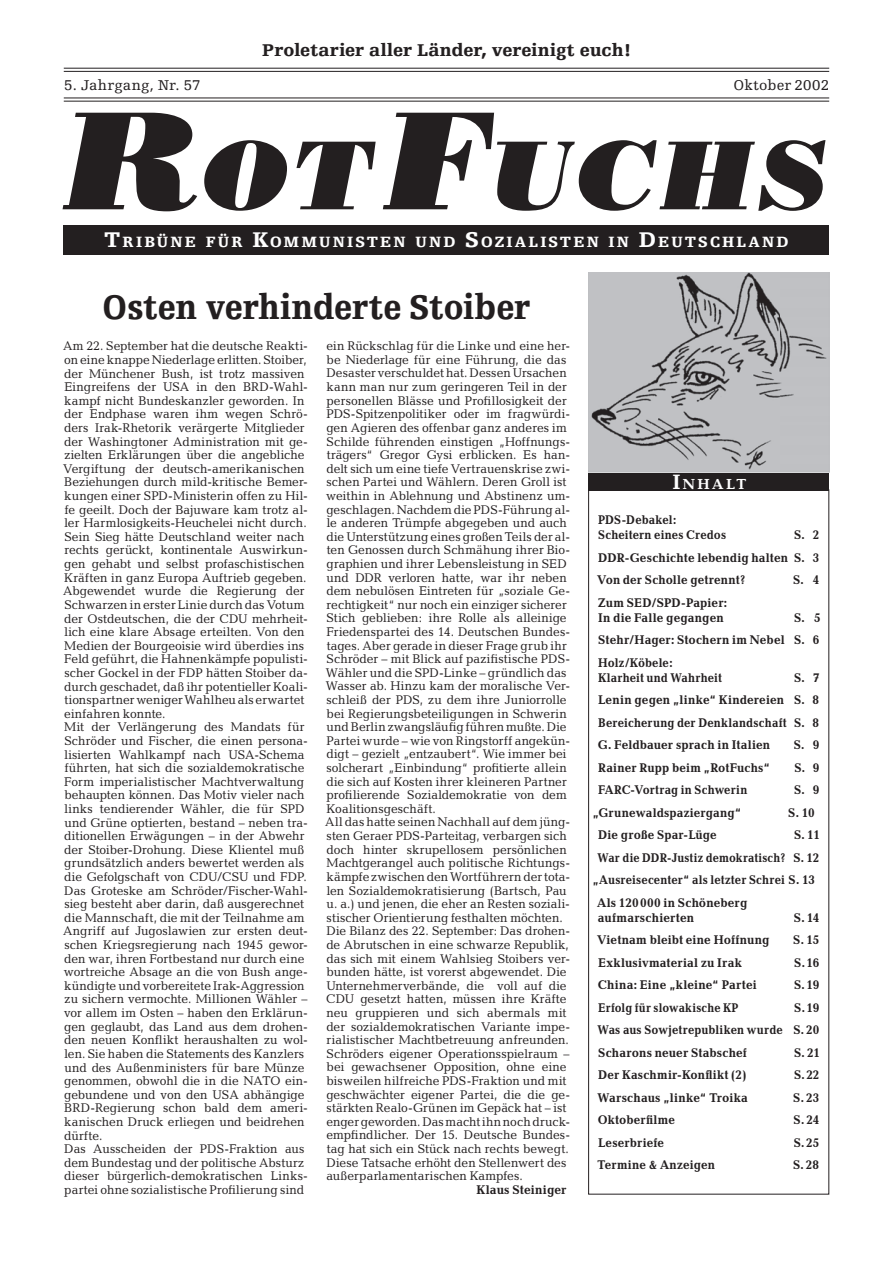
<style>
.page{position:relative;width:893px;height:1263px;background:#fff}
.page>*{position:absolute;margin:0;border:0;box-sizing:border-box;transform-origin:0 0}
.t1{font:italic 96.6px "Bodoni Poster Ultra";letter-spacing:.025em;color:#231f20;scale:1.1 1}
.t2{font:900 36px "Egyptienne F";color:#231f20;scale:.9 1}
.t3{font:900 18px "Egyptienne F";letter-spacing:.005em;color:#231f20}
.t4{font:900 15.75px "Egyptienne F";letter-spacing:.135em;color:#fff}
.t5{font:15px "Egyptienne F";letter-spacing:.01em;color:#231f20}
.t6{font:700 14.7px "Candida";letter-spacing:.165em;color:#fff}
.t7{font:12.75px/13.6px "Candida";letter-spacing:.005em;color:#231f20;scale:.95 1}
.t8{font:700 12.75px/22.5px "Candida";letter-spacing:.01em;color:#231f20;text-align:justify;scale:.93 1}
.t9{font:700 12.75px/15px "Candida";letter-spacing:.01em;color:#231f20;scale:.94 1}
.t10{font:700 12.75px/15px "Candida";letter-spacing:.01em;color:#231f20;scale:.9 1}
.t11{font:700 12.75px "Candida";letter-spacing:.01em;color:#231f20;scale:.88 1}
.t12{font:700 12.75px "Candida";letter-spacing:.01em;color:#231f20;scale:.95 1}
.s1{font-size:138px}
.s2{font-size:22.5px}
.s3{font-size:21px}
</style>
<div class="page">
<div style="left:64px;top:225px;width:765px;height:30px;background:#231f20"></div>
<hr style="left:64px;top:68px;width:765px;height:1px;background:#231f20">
<hr style="left:64px;top:71px;width:765px;height:1px;background:#231f20">
<hr style="left:64px;top:98px;width:765px;height:1px;background:#231f20">
<hr style="left:64px;top:101px;width:765px;height:1px;background:#231f20">
<div style="left:588px;top:489px;width:241px;height:705px;border:1px solid #231f20"></div>
<img style="left:588px;top:272px;width:241px;height:201px">
<div style="left:588px;top:473px;width:241px;height:17px;background:#231f20"></div>
<h3 class="t3" style="left:262px;top:40px;width:371px">Proletarier aller Länder, vereinigt euch!</h3>
<p class="t5" style="left:64px;top:77px;width:138px">5. Jahrgang, Nr. 57</p>
<p class="t5" style="left:734px;top:77px;width:97px">Oktober 2002</p>
<h1 class="t1" style="left:64px;top:117px;width:697px"><span class="s1">R</span>OT<span class="s1">F</span>UCHS</h1>
<p class="t4" style="left:104px;top:233px;width:686px"><span class="s2">T</span>RIBÜNE FÜR <span class="s2">K</span>OMMUNISTEN UND <span class="s2">S</span>OZIALISTEN IN <span class="s2">D</span>EUTSCHLAND</p>
<h2 class="t2" style="left:102px;top:287px;width:477px">Osten verhinderte Stoiber</h2>
<p class="t7" style="left:63px;top:339px;width:259px">Am 22. September hat die deutsche Reakti&shy;on eine knappe Niederlage erlitten. Stoiber, der Münchener Bush, ist trotz massiven Eingreifens der USA in den BRD-Wahl&shy;kampf nicht Bundeskanzler geworden. In der Endphase waren ihm wegen Schrö&shy;ders Irak-Rhetorik verärgerte Mitglieder der Washingtoner Administration mit ge&shy;zielten Erklärungen über die angebliche Vergiftung der deutsch-amerikanischen Beziehungen durch mild-kritische Bemer&shy;kungen einer SPD-Ministerin offen zu Hil&shy;fe geeilt. Doch der Bajuware kam trotz al&shy;ler Harmlosigkeits-Heuchelei nicht durch.<br>Sein Sieg hätte Deutschland weiter nach rechts gerückt, kontinentale Auswirkun&shy;gen gehabt und selbst profaschistischen Kräften in ganz Europa Auftrieb gegeben.<br>Abgewendet wurde die Regierung der Schwarzen in erster Linie durch das Votum der Ostdeutschen, die der CDU mehrheit&shy;lich eine klare Absage erteilten. Von den Medien der Bourgeoisie wird überdies ins Feld geführt, die Hahnenkämpfe populisti&shy;scher Gockel in der FDP hätten Stoiber da&shy;durch geschadet, daß ihr potentieller Koali&shy;tionspartner weniger Wahlheu als erwartet einfahren konnte.<br>Mit der Verlängerung des Mandats für Schröder und Fischer, die einen persona&shy;lisierten Wahlkampf nach USA-Schema führten, hat sich die sozialdemokratische Form imperialistischer Machtverwaltung behaupten können. Das Motiv vieler nach links tendierender Wähler, die für SPD und Grüne optierten, bestand – neben tra&shy;ditionellen Erwägungen – in der Abwehr der Stoiber-Drohung. Diese Klientel muß grundsätzlich anders bewertet werden als die Gefolgschaft von CDU/CSU und FDP.<br>Das Groteske am Schröder/Fischer-Wahl&shy;sieg besteht aber darin, daß ausgerechnet die Mannschaft, die mit der Teilnahme am Angriff auf Jugoslawien zur ersten deut&shy;schen Kriegsregierung nach 1945 gewor&shy;den war, ihren Fortbestand nur durch eine wortreiche Absage an die von Bush ange&shy;kündigte und vorbereitete Irak-Aggression zu sichern vermochte. Millionen Wähler – vor allem im Osten – haben den Erklärun&shy;gen geglaubt, das Land aus dem drohen&shy;den neuen Konflikt heraushalten zu wol&shy;len. Sie haben die Statements des Kanzlers und des Außenministers für bare Münze genommen, obwohl die in die NATO ein&shy;gebundene und von den USA abhängige BRD-Regierung schon bald dem ameri&shy;kanischen Druck erliegen und beidrehen dürfte.<br>Das Ausscheiden der PDS-Fraktion aus dem Bundestag und der politische Absturz dieser bürgerlich-demokratischen Links&shy;partei ohne sozialistische Profilierung sind</p>
<p class="t7" style="left:325px;top:339px;width:259px">ein Rückschlag für die Linke und eine her&shy;be Niederlage für eine Führung, die das Desaster verschuldet hat. Dessen Ursachen kann man nur zum geringeren Teil in der personellen Blässe und Profillosigkeit der PDS-Spitzenpolitiker oder im fragwürdi&shy;gen Agieren des offenbar ganz anderes im Schilde führenden einstigen „Hoffnungs&shy;trägers“ Gregor Gysi erblicken. Es han&shy;delt sich um eine tiefe Vertrauenskrise zwi&shy;schen Partei und Wählern. Deren Groll ist weithin in Ablehnung und Abstinenz um&shy;geschlagen. Nachdem die PDS-Führung al&shy;le anderen Trümpfe abgegeben und auch die Unterstützung eines großen Teils der al&shy;ten Genossen durch Schmähung ihrer Bio&shy;graphien und ihrer Lebensleistung in SED und DDR verloren hatte, war ihr neben dem nebulösen Eintreten für „soziale Ge&shy;rechtigkeit“ nur noch ein einziger sicherer Stich geblieben: ihre Rolle als alleinige Friedenspartei des 14. Deutschen Bundes&shy;tages. Aber gerade in dieser Frage grub ihr Schröder – mit Blick auf pazifistische PDS-Wähler und die SPD-Linke – gründlich das Wasser ab. Hinzu kam der moralische Ver&shy;schleiß der PDS, zu dem ihre Juniorrolle bei Regierungsbeteiligungen in Schwerin und Berlin zwangsläufig führen mußte. Die Partei wurde – wie von Ringstorff angekün&shy;digt – gezielt „entzaubert“. Wie immer bei solcherart „Einbindung“ profitierte allein die sich auf Kosten ihrer kleineren Partner profilierende Sozialdemokratie von dem Koalitionsgeschäft.<br>All das hatte seinen Nachhall auf dem jüng&shy;sten Geraer PDS-Parteitag, verbargen sich doch hinter skrupellosem persönlichen Machtgerangel auch politische Richtungs&shy;kämpfe zwischen den Wortführern der tota&shy;len Sozialdemokratisierung (Bartsch, Pau u. a.) und jenen, die eher an Resten soziali&shy;stischer Orientierung festhalten möchten.<br>Die Bilanz des 22. September: Das drohen&shy;de Abrutschen in eine schwarze Republik, das sich mit einem Wahlsieg Stoibers ver&shy;bunden hätte, ist vorerst abgewendet. Die Unternehmerverbände, die voll auf die CDU gesetzt hatten, müssen ihre Kräfte neu gruppieren und sich abermals mit der sozialdemokratischen Variante impe&shy;rialistischer Machtbetreuung anfreunden.<br>Schröders eigener Operationsspielraum – bei gewachsener Opposition, ohne eine bisweilen hilfreiche PDS-Fraktion und mit geschwächter eigener Partei, die die ge&shy;stärkten Realo-Grünen im Gepäck hat – ist enger geworden. Das macht ihn noch druck&shy;empfindlicher. Der 15. Deutsche Bundes&shy;tag hat sich ein Stück nach rechts bewegt.<br>Diese Tatsache erhöht den Stellenwert des außerparlamentarischen Kampfes.</p>
<p class="t12" style="left:477px;top:1182px;width:96px">Klaus Steiniger</p>
<p class="t6" style="left:672px;top:475px;width:75px"><span class="s3">I</span>NHALT</p>
<p class="t10" style="left:598px;top:512px;width:144px">PDS-Debakel:<br>Scheitern eines Credos</p>
<p class="t8" style="left:597px;top:524px;width:241px;text-indent:197px">S. 2<br>DDR-Geschichte lebendig halten S. 3<br>Von der Scholle getrennt?</p>
<p class="t8" style="left:793px;top:569px;width:30px">S. 4</p>
<p class="t9" style="left:598px;top:595px;width:139px">Zum SED/SPD-Papier:<br>In die Falle gegangen</p>
<p class="t8" style="left:598px;top:606px;width:241px;text-indent:196px">S. 5<br>Stehr/Hager: Stochern im Nebel S. 6<br>Holz/Köbele:</p>
<p class="t10" style="left:598px;top:670px;width:139px">Klarheit und Wahrheit</p>
<p class="t8" style="left:598px;top:666px;width:240px;text-indent:196px">S. 7<br>Lenin gegen „linke“ Kindereien S. 8<br>Bereicherung der Denklandschaft S. 8<br>G. Feldbauer sprach in Italien</p>
<p class="t8" style="left:794px;top:734px;width:29px">S. 9</p>
<p class="t8" style="left:598px;top:756px;width:186px">Rainer Rupp beim „RotFuchs“</p>
<p class="t8" style="left:794px;top:756px;width:28px">S. 9</p>
<p class="t10" style="left:598px;top:782px;width:167px">FARC-Vortrag in Schwerin</p>
<p class="t8" style="left:794px;top:779px;width:29px">S. 9</p>
<p class="t8" style="left:592px;top:801px;width:162px">„Grunewaldspaziergang“</p>
<p class="t8" style="left:788px;top:801px;width:30px">S. 10</p>
<p class="t8" style="left:598px;top:824px;width:129px">Die große Spar-Lüge</p>
<p class="t8" style="left:794px;top:824px;width:29px">S. 11</p>
<p class="t11" style="left:598px;top:850px;width:254px">War die DDR-Justiz demokratisch? S. 12</p>
<p class="t10" style="left:593px;top:872px;width:249px">„Ausreisecenter“ als letzter Schrei S. 13</p>
<p class="t9" style="left:597px;top:895px;width:161px">Als 120 000 in Schöneberg</p>
<p class="t9" style="left:598px;top:910px;width:104px">aufmarschierten</p>
<p class="t9" style="left:794px;top:910px;width:29px">S. 14</p>
<p class="t9" style="left:597px;top:932px;width:185px">Vietnam bleibt eine Hoffnung</p>
<p class="t8" style="left:793px;top:929px;width:30px">S. 15</p>
<p class="t9" style="left:598px;top:955px;width:154px">Exklusivmaterial zu Irak</p>
<p class="t8" style="left:794px;top:951px;width:28px">S. 16</p>
<p class="t9" style="left:598px;top:977px;width:171px">China: Eine „kleine“ Partei</p>
<p class="t8" style="left:794px;top:974px;width:29px">S. 19</p>
<p class="t11" style="left:598px;top:1000px;width:161px">Erfolg für slowakische KP</p>
<p class="t8" style="left:598px;top:996px;width:240px;text-indent:197px">S. 19<br>Was aus Sowjetrepubliken wurde S. 20<br>Scharons neuer Stabschef</p>
<p class="t8" style="left:794px;top:1041px;width:29px">S. 21</p>
<p class="t8" style="left:598px;top:1064px;width:161px">Der Kaschmir-Konflikt (2)</p>
<p class="t8" style="left:794px;top:1064px;width:29px">S. 22</p>
<p class="t9" style="left:598px;top:1090px;width:161px">Warschaus „linke“ Troika</p>
<p class="t8" style="left:793px;top:1086px;width:30px">S. 23</p>
<p class="t8" style="left:598px;top:1109px;width:85px">Oktoberfilme</p>
<p class="t8" style="left:794px;top:1109px;width:29px">S. 24</p>
<p class="t8" style="left:598px;top:1131px;width:72px">Leserbriefe</p>
<p class="t8" style="left:794px;top:1131px;width:29px">S. 25</p>
<p class="t8" style="left:598px;top:1154px;width:128px">Termine &amp; Anzeigen</p>
<p class="t8" style="left:793px;top:1154px;width:30px">S. 28</p>
</div>
